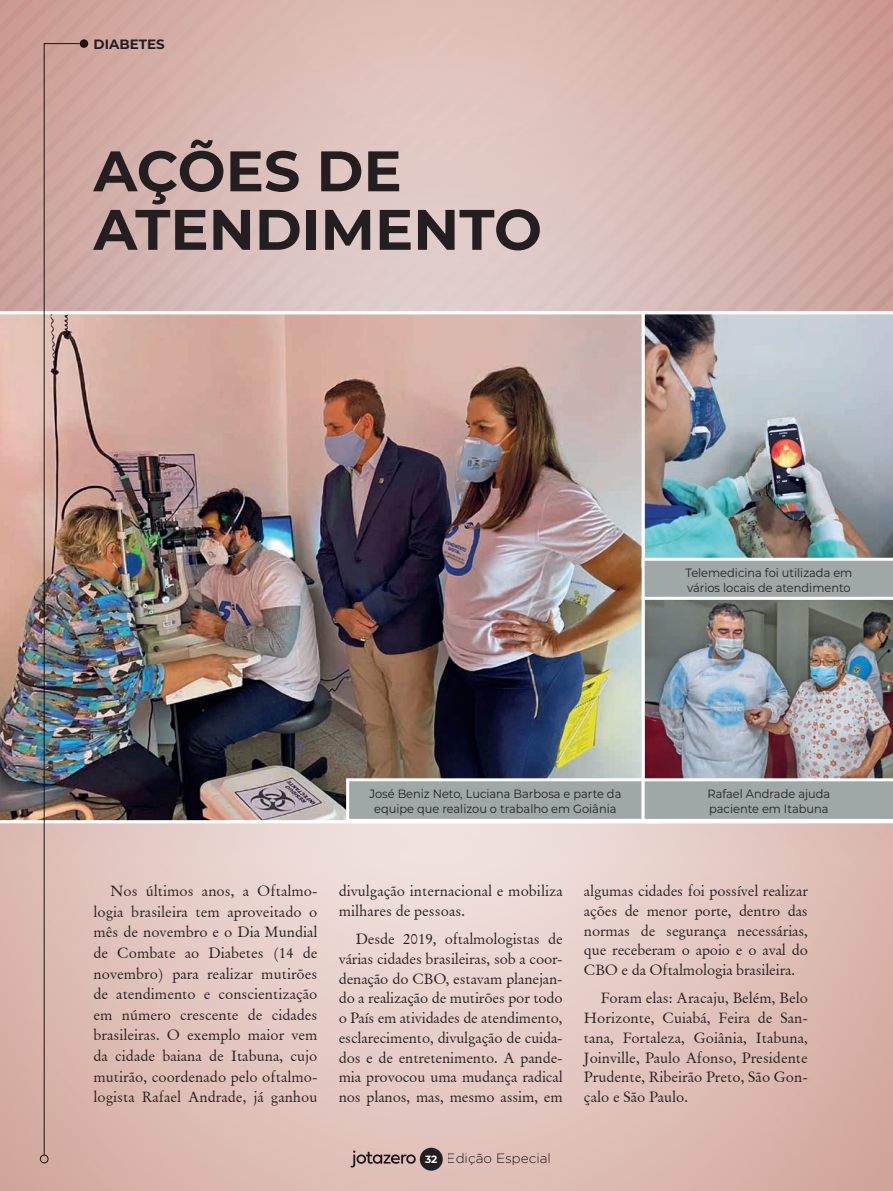
<style>
.page{position:relative;width:893px;height:1191px;background:#fff}
.page>*{position:absolute;margin:0;border:0;box-sizing:border-box;transform-origin:0 0}
.t1{font:700 57px/58.5px "Montserrat";color:#231f20}
.t2{font:15px/19.8px "Baramond";color:#231f20;text-align:justify}
.t3{font:300 13.5px "Gotham";color:#231f20}
.t4{font:700 13.5px "Montserrat";color:#231f20}
.t5{font:12px/15px "Montserrat";color:#231f20;scale:.95 1}
.s1{font-family:"Montserrat";font-weight:700;font-size:10.5px;color:#fff}
</style>
<div class="page">
<img style="left:0;top:0;width:892px;height:1191px">
<img style="left:0;top:311px;width:642px;height:512px">
<img style="left:642px;top:311px;width:250px;height:247px">
<img style="left:642px;top:600px;width:250px;height:223px">
<div style="left:348px;top:780px;width:295px;height:40px;background:#9fa7a7"></div>
<div style="left:346px;top:778px;width:299px;height:44px;border:3px solid #fff"></div>
<svg style="left:642px;top:558px;width:250px;height:42px;background:#adb3b3"></svg>
<svg style="left:642px;top:778px;width:250px;height:44px;background:#adb3b3"></svg>
<hr style="left:892px;top:0;width:1px;height:1191px;background:#979a60">
<svg style="left:80px;top:39px;width:8px;height:9px"></svg>
<img style="left:43px;top:43px;width:37px;height:1112px">
<div style="left:40px;top:1154px;width:8px;height:9px;border:1px solid #231f20;border-radius:50%"></div>
<svg style="left:351px;top:1150px;width:65px;height:17px"></svg>
<div style="left:420px;top:1147px;width:23px;height:23px;background:#231f20;border-radius:50%"></div>
<p class="t4" style="left:94px;top:34px;width:73px">DIABETES</p>
<h1 class="t1" style="left:94px;top:139px;width:450px">AÇÕES DE<br>ATENDIMENTO</h1>
<p class="t5" style="left:685px;top:565px;width:177px">Telemedicina foi utilizada em vários locais de atendimento</p>
<p class="t5" style="left:369px;top:786px;width:267px;text-align:center">José Beniz Neto, Luciana Barbosa e parte da equipe que realizou o trabalho em Goiânia</p>
<p class="t5" style="left:707px;top:786px;width:131px">Rafael Andrade ajuda paciente em Itabuna</p>
<p class="t2" style="left:94px;top:880px;width:225px;line-height:20.5px;text-indent:17px">Nos últimos anos, a Oftalmo&shy;logia brasileira tem aproveitado o mês de novembro e o Dia Mundial de Combate ao Diabetes (14 de novembro) para realizar mutirões de atendimento e conscientização em número crescente de cidades brasileiras. O exemplo maior vem da cidade baiana de Itabuna, cujo mutirão, coordenado pelo oftalmo&shy;logista Rafael Andrade, já ganhou</p>
<p class="t2" style="left:339px;top:881px;width:225px">divulgação internacional e mobiliza milhares de pessoas.</p>
<p class="t2" style="left:339px;top:929px;width:225px;text-indent:17px">Desde 2019, oftalmologistas de várias cidades brasileiras, sob a coor&shy;denação do CBO, estavam planejan&shy;do a realização de mutirões por todo o País em atividades de atendimento, esclarecimento, divulgação de cuida&shy;dos e de entretenimento. A pande&shy;mia provocou uma mudança radical nos planos, mas, mesmo assim, em</p>
<p class="t3" style="left:425px;top:1149px;width:127px"><span class="s1">32</span> Edição Especial</p>
<p class="t2" style="left:584px;top:881px;width:225px">algumas cidades foi possível realizar ações de menor porte, dentro das normas de segurança necessárias, que receberam o apoio e o aval do CBO e da Oftalmologia brasileira.</p>
<p class="t2" style="left:584px;top:988px;width:225px;text-indent:17px">Foram elas: Aracaju, Belém, Belo Horizonte, Cuiabá, Feira de San&shy;tana, Fortaleza, Goiânia, Itabuna, Joinville, Paulo Afonso, Presidente Prudente, Ribeirão Preto, São Gon&shy;çalo e São Paulo.</p>
</div>
